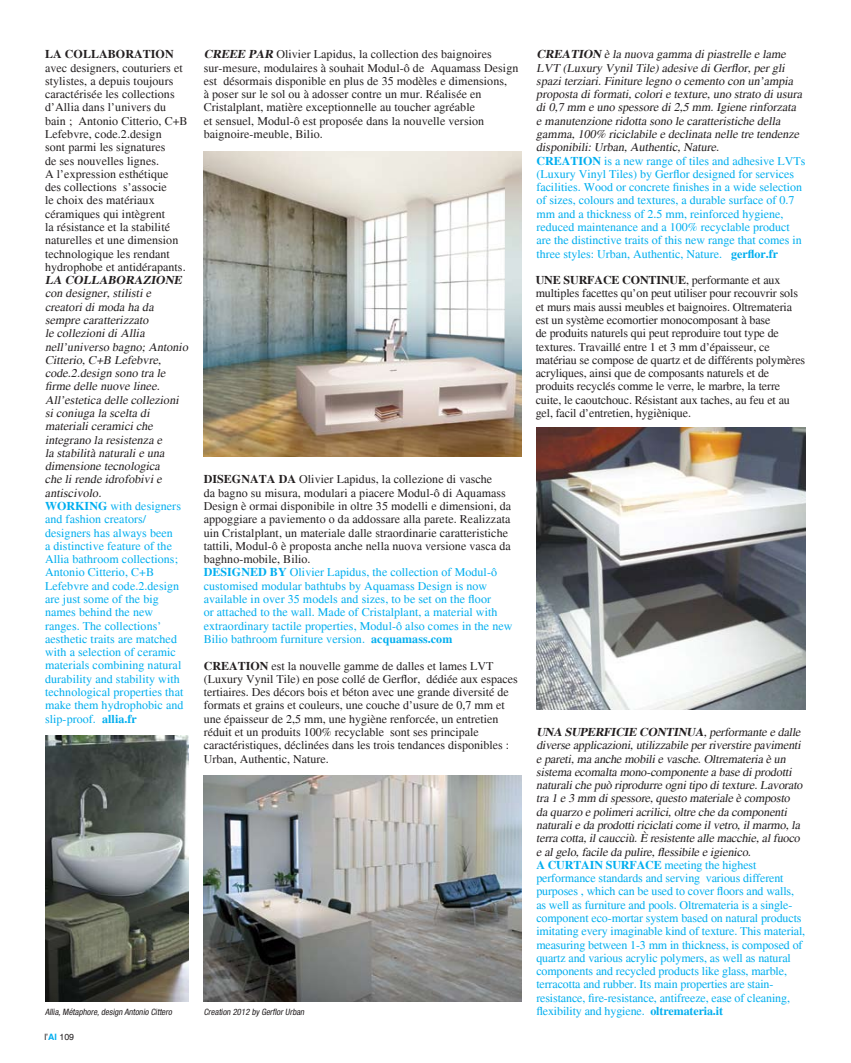
<style>
.page{position:relative;width:851px;height:1063px;background:#fff}
.page>*{position:absolute;margin:0;border:0;box-sizing:border-box;transform-origin:0 0}
.t1{font:12px/13.2px "Times";color:#00aeef}
.t2{font:12px/13.2px "Times";letter-spacing:.005em;color:#231f20}
.t3{font:italic 700 12px "Times";color:#231f20}
.t4{font:700 12px "Times";letter-spacing:.005em;color:#231f20}
.t5{font:italic condensed 8.75px "Helvetica Neue";color:#231f20}
.t6{font:8.75px "Helvetica";color:#231f20}
.s1{font-style:italic;color:#231f20}
.s2{font-weight:700}
.s3{font-weight:700;font-style:italic}
.s4{font-weight:700;color:#00aeef}
.s5{color:#00aeef}
.s6{font-weight:700;font-style:italic;color:#231f20}
</style>
<div class="page">
<img style="left:536px;top:427px;width:269px;height:282px">
<img style="left:204px;top:151px;width:317px;height:306px">
<img style="left:45px;top:736px;width:144px;height:266px">
<img style="left:204px;top:776px;width:317px;height:226px">
<p class="t4" style="left:45px;top:47px;width:130px">LA COLLABORATION</p>
<p class="t2" style="left:45px;top:61px;width:144px">avec designers, couturiers et stylistes, a depuis toujours caractérisée les collections d’Allia dans l’univers du bain ; Antonio Citterio, C+B<br>Lefebvre, code.2.design<br>sont parmi les signatures<br>de ses nouvelles lignes.<br>A l’expression esthétique des collections s’associe<br>le choix des matériaux céramiques qui intègrent<br>la résistance et la stabilité naturelles et une dimension technologique les rendant hydrophobe et antidérapants.</p>
<p class="t3" style="left:45px;top:273px;width:141px">LA COLLABORAZIONE</p>
<p class="t1" style="left:45px;top:287px;width:147px"><span class="s1">con designer,stilistie creatoridimoda ha da sempre caratterizzato<br>le collezionidiAllia nell’universo bagno;Antonio<br>Citterio,C+B Lefebvre, code.2.design sono tra le firme delle nuove linee.<br>All’estetica delle collezioni siconiuga la scelta di materialiceramiciche integrano la resistenza e<br>la stabilità naturalie una dimensione tecnologica<br>che lirende idrofobivie antiscivolo.<br></span><span class="s2">WORKING</span> with designers and fashion creators/ designers has always been<br>a distinctive feature of the<br>Allia bathroom collections;<br>Antonio Citterio, C+B<br>Lefebvre and code.2.design are just some of the big names behind the new ranges. The collections’ aesthetic traits are matched with a selection of ceramic materials combining natural durability and stability with technological properties that make them hydrophobic and slip-proof. <span class="s2">allia.fr</span></p>
<p class="t2" style="left:204px;top:48px;width:316px"><span class="s3">CREEE PAR</span> Olivier Lapidus, la collection des baignoires sur-mesure, modulaires à souhait Modul-ô de Aquamass Design est désormais disponible en plus de 35 modèles e dimensions,<br>à poser sur le sol ou à adosser contre un mur. Réalisée en Cristalplant, matière exceptionnelle au toucher agréable<br>et sensuel, Modul-ô est proposée dans la nouvelle version baignoire-meuble, Bilio.</p>
<p class="t2" style="left:204px;top:473px;width:310px"><span class="s2">DISEGNATA DA</span> Olivier Lapidus, la collezione di vasche<br>da bagno su misura, modulari a piacere Modul-ô di Aquamass Design è ormai disponibile in oltre 35 modelli e dimensioni, da appoggiare a paviemento o da addossare alla parete. Realizzata uin Cristalplant, un materiale dalle straordinarie caratteristiche tattili, Modul-ô è proposta anche nella nuova versione vasca da baghno-mobile, Bilio.<br><span class="s4">DESIGNED BY</span> <span class="s5">Olivier Lapidus, the collection of Modul-ô customised modular bathtubs by Aquamass Design is now available in over 35 models and sizes, to be set on the floor<br>or attached to the wall. Made of Cristalplant, a material with extraordinary tactile properties, Modul-ô also comes in the new Bilio bathroom furniture version.</span> <span class="s4">acquamass.com</span></p>
<p class="t2" style="left:204px;top:659px;width:315px"><span class="s2">CREATION</span> est la nouvelle gamme de dalles et lames LVT (Luxury Vynil Tile) en pose collé de Gerflor, dédiée aux espaces tertiaires. Des décors bois et béton avec une grande diversité de formats et grains et couleurs, une couche d’usure de 0,7 mm et une épaisseur de 2,5 mm, une hygiène renforcée, un entretien réduit et un produits 100% recyclable sont ses principale caractéristiques, déclinées dans les trois tendances disponibles :<br>Urban, Authentic, Nature.</p>
<p class="t5" style="left:45px;top:1007px;width:130px">Allia,Métaphore,design Antonio Cittero</p>
<p class="t6" style="left:44px;top:1032px;width:31px">l’<span class="s4">AI</span> 109</p>
<p class="t5" style="left:204px;top:1007px;width:104px">Creation 2012 by GerflorUrban</p>
<p class="t1" style="left:536px;top:48px;width:270px"><span class="s6">CREATION</span> <span class="s1">è la nuova gamma dipiastrelle e lame LVT (Luxury VynilTile)adesive diGerflor,pergli spaziterziari.Finiture legno o cemento con un’ampia proposta diformati,colorie texture,uno strato diusura di0,7 mm e uno spessore di2,5 mm.Igiene rinforzata e manutenzione ridotta sono le caratteristiche della gamma,100% riciclabile e declinata nelle tre tendenze disponibili:Urban,Authentic,Nature.<br></span><span class="s2">CREATION</span> is a new range of tiles and adhesive LVTs (Luxury Vinyl Tiles) by Gerflor designed for services facilities. Wood or concrete finishes in a wide selection of sizes, colours and textures, a durable surface of 0.7 mm and a thickness of 2.5 mm, reinforced hygiene, reduced maintenance and a 100% recyclable product are the distinctive traits of this new range that comes in three styles: Urban, Authentic, Nature. <span class="s2">gerflor.fr</span></p>
<p class="t2" style="left:535px;top:274px;width:271px"><span class="s2">UNE SURFACE CONTINUE</span>, performante et aux multiples facettes qu’on peut utiliser pour recouvrir sols et murs mais aussi meubles et baignoires. Oltremateria est un système ecomortier monocomposant à base<br>de produits naturels qui peut reproduire tout type de textures. Travaillé entre 1 et 3 mm d’épaisseur, ce matériau se compose de quartz et de différents polymères acryliques, ainsi que de composants naturels et de produits recyclés comme le verre, le marbre, la terre cuite, le caoutchouc. Résistant aux taches, au feu et au gel, facil d’entretien, hygiènique.</p>
<p class="t1" style="left:536px;top:725px;width:270px"><span class="s6">UNA SUPERFICIE CONTINUA</span><span class="s1">,performante e dalle diverse applicazioni,utilizzabile perriverstire pavimenti e pareti,ma anche mobilie vasche.Oltremateria è un sistema ecomalta mono-componente a base diprodotti naturaliche può riprodurre ognitipo ditexture.Lavorato tra 1 e 3 mm dispessore,questo materiale è composto da quarzo e polimeriacrilici,oltre che da componenti naturalie da prodottiriciclaticome ilvetro,ilmarmo,la terra cotta,ilcaucciù.è resistente alle macchie,alfuoco e algelo,facile da pulire,flessibile e igienico.<br></span><span class="s2">A CURTAIN SURFACE</span> meeting the highest performance standards and serving various different purposes , which can be used to cover floors and walls, as well as furniture and pools. Oltremateria is a single&shy;component eco-mortar system based on natural products imitating every imaginable kind of texture. This material, measuring between 1-3 mm in thickness, is composed of quartz and various acrylic polymers, as well as natural components and recycled products like glass, marble, terracotta and rubber. Its main properties are stain&shy;resistance, fire-resistance, antifreeze, ease of cleaning, flexibility and hygiene. <span class="s2">oltremateria.it</span></p>
</div>
